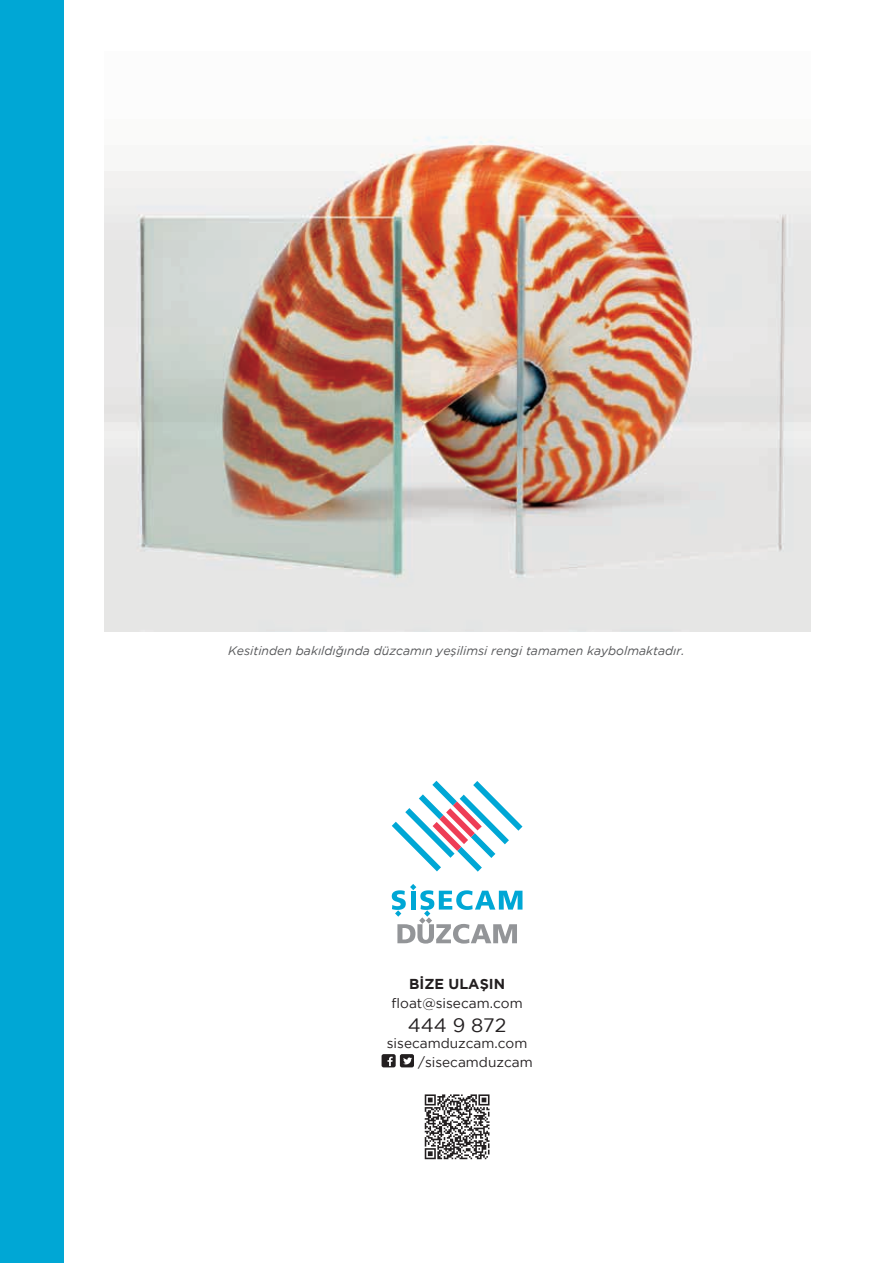
<style>
.page{position:relative;width:893px;height:1263px;background:#fff}
.page>*{position:absolute;margin:0;border:0;box-sizing:border-box;transform-origin:0 0}
.t1{font:19.35px "Gotham";color:#231f20}
.t2{font:700 14.4px "Gotham";color:#231f20}
.t3{font:13.65px/19.4px "Gotham";color:#231f20}
.t4{font:italic 12.3px "Gotham";color:#57585a}
</style>
<div class="page">
<div style="left:0;top:0;width:64px;height:1263px;background:#00a7d5"></div>
<img style="left:104px;top:136px;width:706px;height:495px">
<div style="left:400px;top:1054px;width:14px;height:13px;background:#231f20;border-radius:2px"></div>
<div style="left:382px;top:1054px;width:14px;height:13px;background:#231f20;border-radius:2px"></div>
<svg style="left:387px;top:1057px;width:6px;height:9px"></svg>
<svg style="left:403px;top:1057px;width:9px;height:7px"></svg>
<svg style="left:392px;top:884px;width:130px;height:59px"></svg>
<svg style="left:392px;top:781px;width:130px;height:91px"></svg>
<svg style="left:424px;top:1094px;width:66px;height:66px"></svg>
<svg style="left:425px;top:1094px;width:64px;height:65px"></svg>
<p class="t4" style="left:228px;top:644px;width:458px">Kesitinden bakıldığında düzcamın yeşilimsi rengi tamamen kaybolmaktadır.</p>
<p class="t2" style="left:409px;top:976px;width:97px">BİZE ULAŞIN</p>
<p class="t3" style="left:392px;top:994px;width:133px">float@sisecam.com</p>
<h1 class="t1" style="left:408px;top:1014px;width:100px">444 9 872</h1>
<p class="t3" style="left:418px;top:1033px;width:116px;text-indent:-31px">sisecamduzcam.com /sisecamduzcam</p>
</div>
